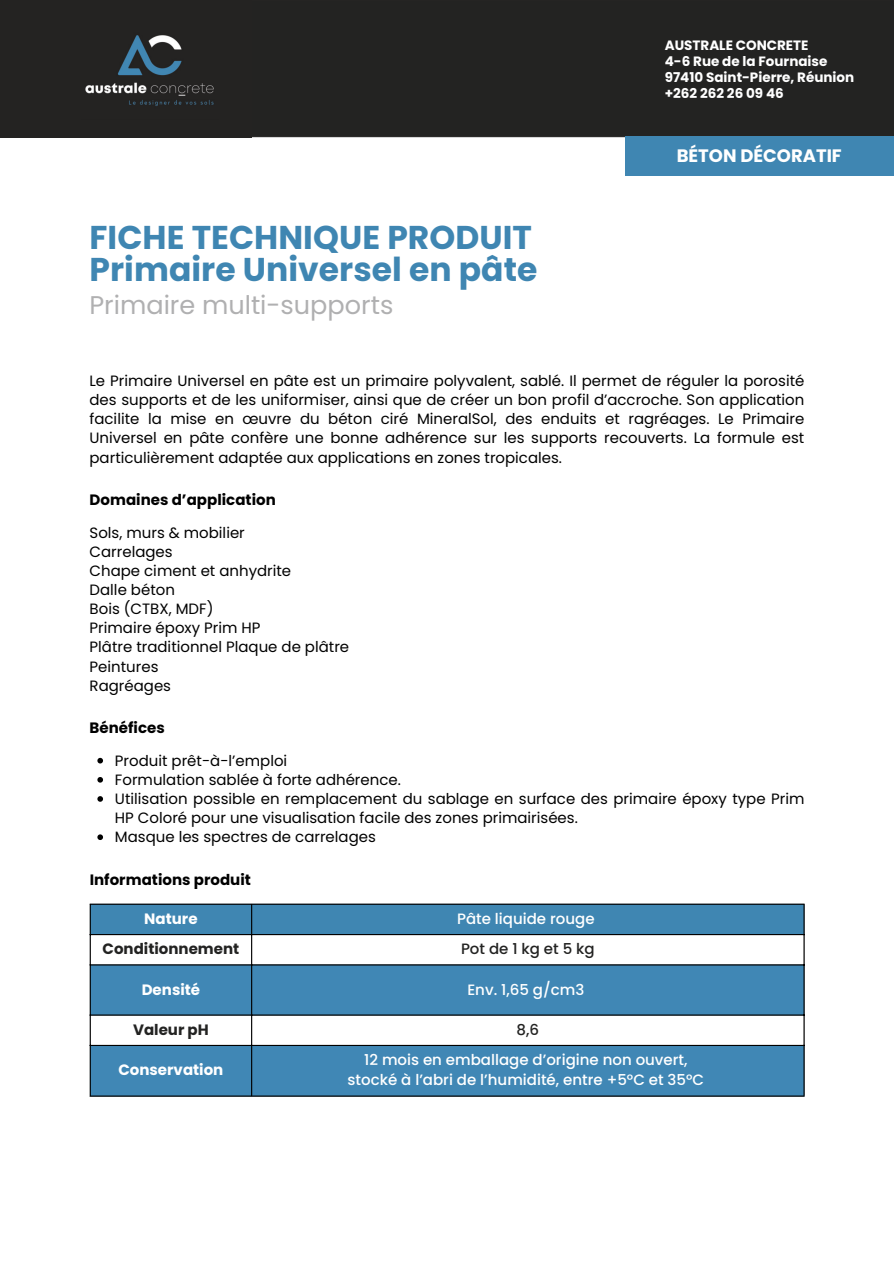
<style>
.page{position:relative;width:894px;height:1264px;background:#fff}
.page>*{position:absolute;margin:0;border:0;box-sizing:border-box;transform-origin:0 0}
.t1{font:700 33px/32.7px "Poppins";color:#3f86b2}
.t2{font:25.5px "Poppins";color:#b0b0b1}
.t3{font:700 18px "Poppins";color:#fff}
.t4{font:15px/19.2px "Poppins";color:#000}
.t5{font:500 15px/20.2px "Poppins";color:#fff;text-align:center}
.t6{font:700 15px "Poppins";color:#000}
.t7{font:700 15px "Poppins";color:#fff}
.t8{font:700 15px "Poppins";color:#232322}
.t9{font:500 15px "Poppins";color:#232322}
.t10{font:700 13.5px/15.8px "Poppins";color:#fff}
</style>
<div class="page">
<div style="left:0;top:0;width:893px;height:138px;background:#232322"></div>
<div style="left:625px;top:136px;width:268px;height:39px;background:#3f86b2"></div>
<div style="left:0;top:0;width:251px;height:137px;background:#242322"></div>
<img style="left:85px;top:35px;width:129px;height:71px">
<div style="left:91px;top:904px;width:712px;height:30px;background:#3f86b2"></div>
<svg style="left:91px;top:935px;width:712px;height:29px"></svg>
<svg style="left:91px;top:965px;width:712px;height:130px;fill:#4087b5"></svg>
<hr style="left:90px;top:904px;width:1px;height:191px;background:#000">
<hr style="left:251px;top:904px;width:1px;height:191px;background:#000">
<hr style="left:803px;top:904px;width:1px;height:191px;background:#000">
<hr style="left:90px;top:903px;width:714px;height:1px;background:#000">
<hr style="left:90px;top:934px;width:714px;height:1px;background:#000">
<hr style="left:90px;top:964px;width:714px;height:1px;background:#000">
<hr style="left:90px;top:1014px;width:714px;height:1px;background:#000">
<hr style="left:90px;top:1044px;width:714px;height:1px;background:#000">
<hr style="left:90px;top:1095px;width:714px;height:1px;background:#000">
<svg style="left:97px;top:757px;width:6px;height:6px"></svg>
<svg style="left:97px;top:777px;width:6px;height:5px"></svg>
<svg style="left:97px;top:796px;width:6px;height:5px"></svg>
<svg style="left:97px;top:834px;width:6px;height:6px"></svg>
<p class="t10" style="left:664px;top:38px;width:191px">AUSTRALE CONCRETE<br>4-6 Rue de la Fournaise<br>97410 Saint-Pierre, Réunion +262 262 26 09 46</p>
<h1 class="t1" style="left:89px;top:221px;width:449px">FICHE TECHNIQUE PRODUIT<br>Primaire Universel en pâte</h1>
<h2 class="t2" style="left:89px;top:290px;width:305px">Primaire multi-supports</h2>
<p class="t3" style="left:676px;top:145px;width:166px">BÉTON DÉCORATIF</p>
<p class="t4" style="left:89px;top:371px;width:716px;text-align:justify">Le Primaire Universel en pâte est un primaire polyvalent, sablé. Il permet de réguler la porosité des supports et de les uniformiser, ainsi que de créer un bon profil d’accroche. Son application facilite la mise en œuvre du béton ciré MineralSol, des enduits et ragréages. Le Primaire Universel en pâte confère une bonne adhérence sur les supports recouverts. La formule est particulièrement adaptée aux applications en zones tropicales.</p>
<p class="t6" style="left:90px;top:491px;width:188px">Domaines d’application</p>
<p class="t4" style="left:90px;top:523px;width:261px">Sols, murs &amp; mobilier<br>Carrelages<br>Chape ciment et anhydrite<br>Dalle béton<br>Bois (CTBX, MDF)<br>Primaire époxy Prim HP<br>Plâtre traditionnel Plaque de plâtre<br>Peintures<br>Ragréages</p>
<p class="t6" style="left:89px;top:719px;width:77px">Bénéfices</p>
<p class="t4" style="left:115px;top:751px;width:690px">Produit prêt-à-l’emploi<br>Formulation sablée à forte adhérence.<br>Utilisation possible en remplacement du sablage en surface des primaire époxy type Prim HP Coloré pour une visualisation facile des zones primairisées.<br>Masque les spectres de carrelages</p>
<p class="t6" style="left:90px;top:870px;width:163px">Informations produit</p>
<p class="t7" style="left:144px;top:909px;width:55px">Nature</p>
<p class="t5" style="left:457px;top:908px;width:139px">Pâte liquide rouge</p>
<p class="t8" style="left:103px;top:940px;width:138px">Conditionnement</p>
<p class="t9" style="left:461px;top:940px;width:135px">Pot de 1 kg et 5 kg</p>
<p class="t7" style="left:142px;top:980px;width:60px">Densité</p>
<p class="t5" style="left:467px;top:979px;width:118px">Env. 1,65 g/cm3</p>
<p class="t8" style="left:133px;top:1020px;width:77px">Valeur pH</p>
<p class="t9" style="left:516px;top:1020px;width:24px">8,6</p>
<p class="t7" style="left:118px;top:1061px;width:106px">Conservation</p>
<p class="t5" style="left:347px;top:1049px;width:358px">12 mois en emballage d’origine non ouvert, stocké à l’abri de l’humidité, entre +5°C et 35°C</p>
</div>
